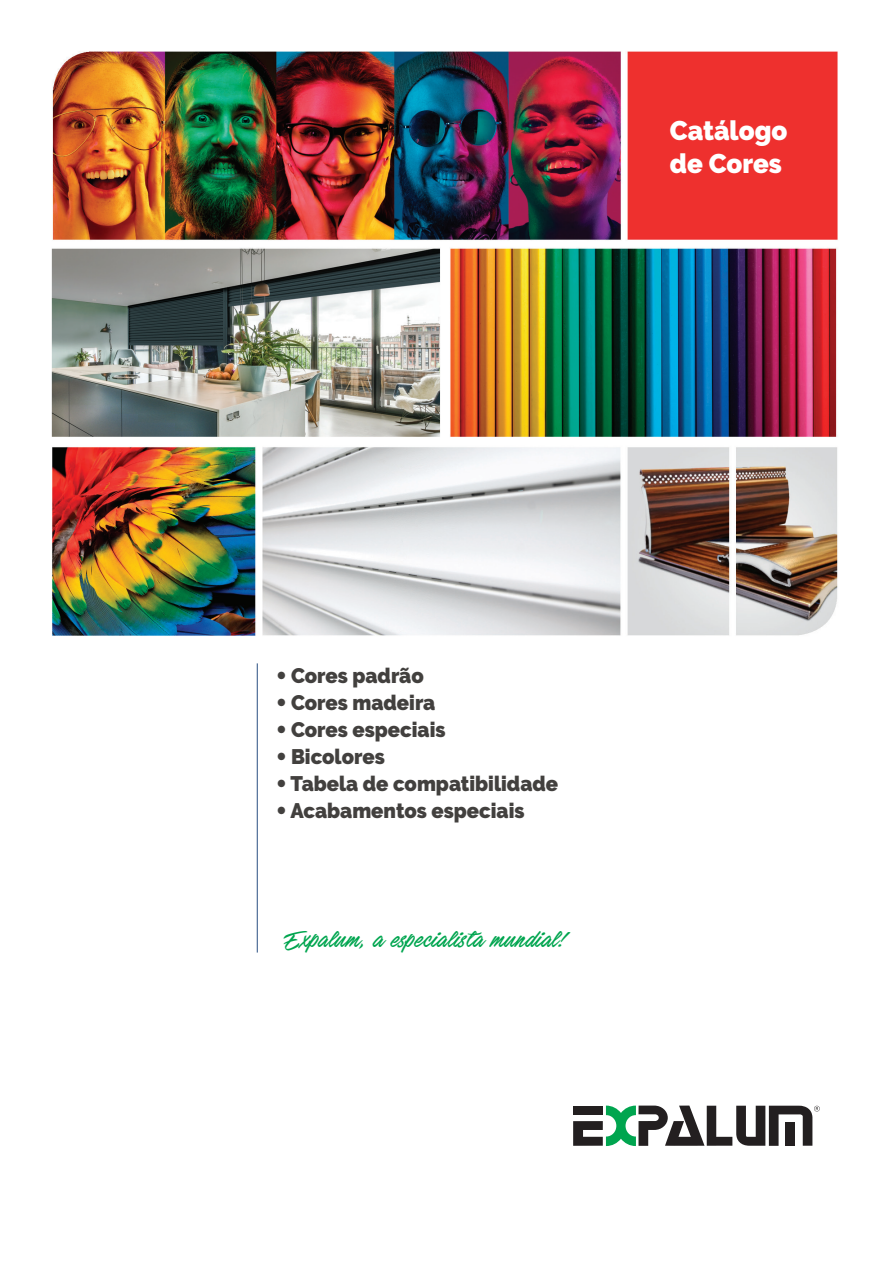
<style>
.page{position:relative;width:893px;height:1263px;background:#fff}
.page>*{position:absolute;margin:0;border:0;box-sizing:border-box;transform-origin:0 0}
.t1{font:27px "Stackyard PERSONALUSE";color:#00a54f}
.t2{font:900 27px "Raleway";color:#fff;scale:.96 1}
.t3{font:900 21px "Raleway";color:#42403e;scale:.96 1}
.s1{font-family:"Univers LT Std";font-weight:300}
</style>
<div class="page">
<img style="left:51px;top:51px;width:787px;height:902px">
<hr style="left:257px;top:663px;width:1px;height:289px;background:#294f82">
<svg style="left:573px;top:1105px;width:247px;height:41px"></svg>
<p class="t2" style="left:670px;top:115px;width:124px">Catálogo</p>
<p class="t2" style="left:670px;top:147px;width:118px">de Cores</p>
<p class="t3" style="left:276px;top:663px;width:155px"><span class="s1">•</span> Cores padrão</p>
<p class="t3" style="left:276px;top:690px;width:167px"><span class="s1">•</span> Cores madeira</p>
<p class="t3" style="left:276px;top:717px;width:178px"><span class="s1">•</span> Cores especiais</p>
<p class="t3" style="left:276px;top:744px;width:115px"><span class="s1">•</span> Bicolores</p>
<p class="t3" style="left:276px;top:771px;width:295px"><span class="s1">•</span> Tabela de compatibilidade</p>
<p class="t3" style="left:276px;top:798px;width:260px"><span class="s1">•</span> Acabamentos especiais</p>
<p class="t1" style="left:284px;top:926px;width:284px">Expalum, a especialista mundial!</p>
</div>
